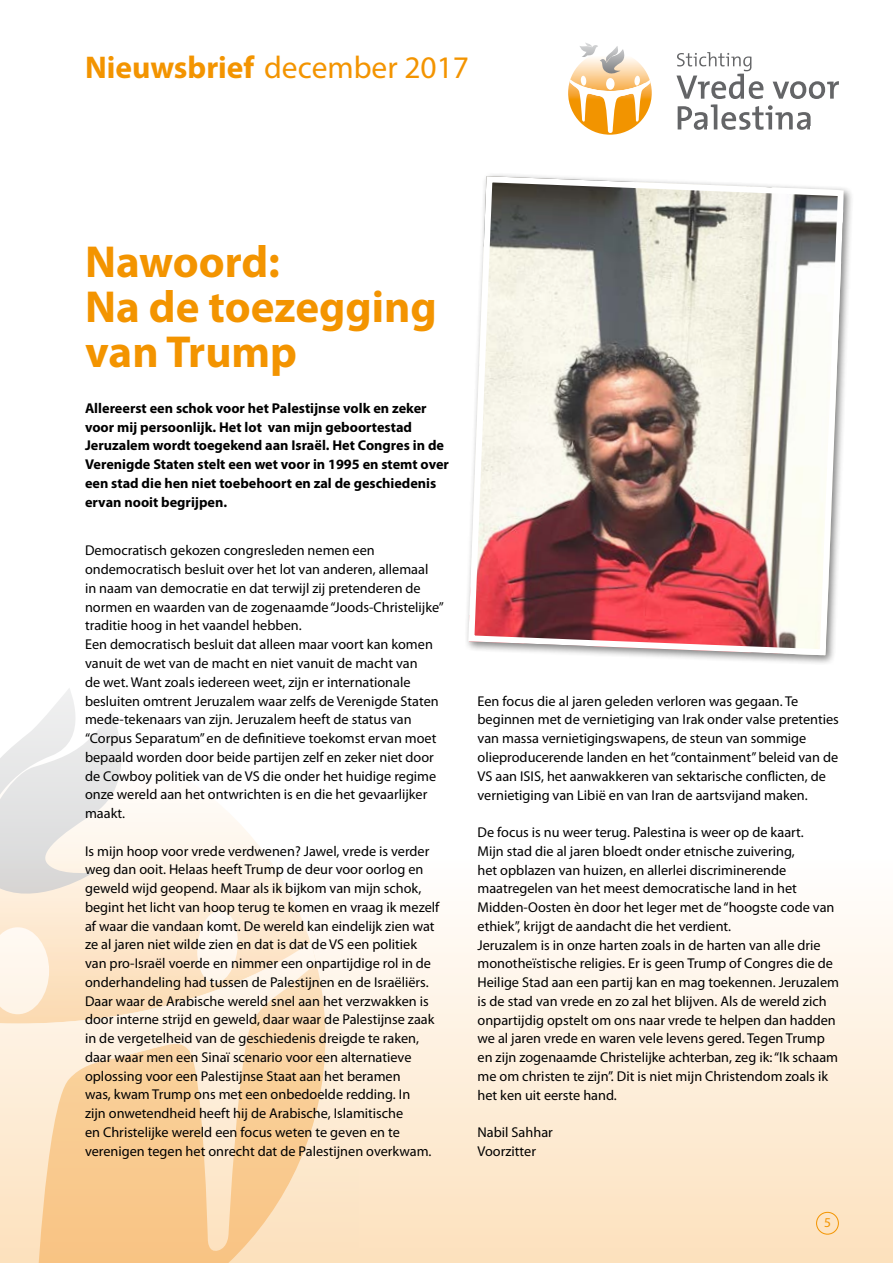
<style>
.page{position:relative;width:893px;height:1263px;background:#fff}
.page>*{position:absolute;margin:0;border:0;box-sizing:border-box;transform-origin:0 0}
.t1{font:700 45px/45px "Myriad Pro";color:#f39400}
.t2{font:31.5px "Myriad Pro";color:#f39400}
.t3{font:14.25px/18.8px "Myriad Pro";color:#000}
.t4{font:700 14.25px/18.8px "Myriad Pro";color:#000}
.t5{font:13.5px "Myriad Pro";color:#f39400}
.s1{font-weight:700}
</style>
<div class="page">
<svg style="left:0;top:856px;width:893px;height:407px"></svg>
<div style="left:816px;top:1212px;width:23px;height:22px;border:1px solid #f39400;border-radius:50%"></div>
<svg style="left:676px;top:52px;width:163px;height:78px"></svg>
<svg style="left:568px;top:43px;width:84px;height:90px"></svg>
<div style="left:464px;top:172px;width:390px;height:493px;background:#000;opacity:.5"></div>
<img style="left:465px;top:173px;width:382px;height:485px">
<h2 class="t2" style="left:85px;top:50px;width:385px"><span class="s1">Nieuwsbrief</span> december 2017</h2>
<h1 class="t1" style="left:85px;top:240px;width:353px">Nawoord:<br>Na de toezegging van Trump</h1>
<p class="t4" style="left:85px;top:399px;width:365px">Allereerst een schok voor het Palestijnse volk en zeker voor mij persoonlijk. Het lot van mijn geboortestad Jeruzalem wordt toegekend aan Israël. Het Congres in de Verenigde Staten stelt een wet voor in 1995 en stemt over een stad die hen niet toebehoort en zal de geschiedenis ervan nooit begrijpen.</p>
<p class="t3" style="left:85px;top:542px;width:360px">Democratisch gekozen congresleden nemen een ondemocratisch besluit over het lot van anderen, allemaal<br>in naam van democratie en dat terwijl zij pretenderen de normen en waarden van de zogenaamde “Joods-Christelijke” traditie hoog in het vaandel hebben.<br>Een democratisch besluit dat alleen maar voort kan komen vanuit de wet van de macht en niet vanuit de macht van<br>de wet. Want zoals iedereen weet, zijn er internationale besluiten omtrent Jeruzalem waar zelfs de Verenigde Staten mede-tekenaars van zijn. Jeruzalem heeft de status van “Corpus Separatum” en de definitieve toekomst ervan moet bepaald worden door beide partijen zelf en zeker niet door de Cowboy politiek van de VS die onder het huidige regime onze wereld aan het ontwrichten is en die het gevaarlijker maakt.</p>
<p class="t3" style="left:85px;top:842px;width:356px">Is mijn hoop voor vrede verdwenen? Jawel, vrede is verder weg dan ooit. Helaas heeft Trump de deur voor oorlog en geweld wijd geopend. Maar als ik bijkom van mijn schok, begint het licht van hoop terug te komen en vraag ik mezelf af waar die vandaan komt. De wereld kan eindelijk zien wat ze al jaren niet wilde zien en dat is dat de VS een politiek van pro-Israël voerde en nimmer een onpartijdige rol in de onderhandeling had tussen de Palestijnen en de Israëliërs.<br>Daar waar de Arabische wereld snel aan het verzwakken is door interne strijd en geweld, daar waar de Palestijnse zaak in de vergetelheid van de geschiedenis dreigde te raken, daar waar men een Sinaï scenario voor een alternatieve oplossing voor een Palestijnse Staat aan het beramen<br>was, kwam Trump ons met een onbedoelde redding. In<br>zijn onwetendheid heeft hij de Arabische, Islamitische<br>en Christelijke wereld een focus weten te geven en te verenigen tegen het onrecht dat de Palestijnen overkwam.</p>
<p class="t3" style="left:477px;top:692px;width:363px">Een focus die al jaren geleden verloren was gegaan. Te beginnen met de vernietiging van Irak onder valse pretenties van massa vernietigingswapens, de steun van sommige olieproducerende landen en het “containment” beleid van de VS aan ISIS, het aanwakkeren van sektarische conflicten, de vernietiging van Libië en van Iran de aartsvijand maken.</p>
<p class="t3" style="left:477px;top:823px;width:363px">De focus is nu weer terug. Palestina is weer op de kaart.<br>Mijn stad die al jaren bloedt onder etnische zuivering,<br>het opblazen van huizen, en allerlei discriminerende maatregelen van het meest democratische land in het Midden-Oosten èn door het leger met de “hoogste code van ethiek”, krijgt de aandacht die het verdient.<br>Jeruzalem is in onze harten zoals in de harten van alle drie monotheïstische religies. Er is geen Trump of Congres die de Heilige Stad aan een partij kan en mag toekennen. Jeruzalem is de stad van vrede en zo zal het blijven. Als de wereld zich onpartijdig opstelt om ons naar vrede te helpen dan hadden we al jaren vrede en waren vele levens gered. Tegen Trump en zijn zogenaamde Christelijke achterban, zeg ik: “Ik schaam me om christen te zijn”. Dit is niet mijn Christendom zoals ik het ken uit eerste hand.</p>
<p class="t3" style="left:477px;top:1123px;width:77px">Nabil Sahhar<br>Voorzitter</p>
<p class="t5" style="left:824px;top:1215px;width:8px">5</p>
</div>
